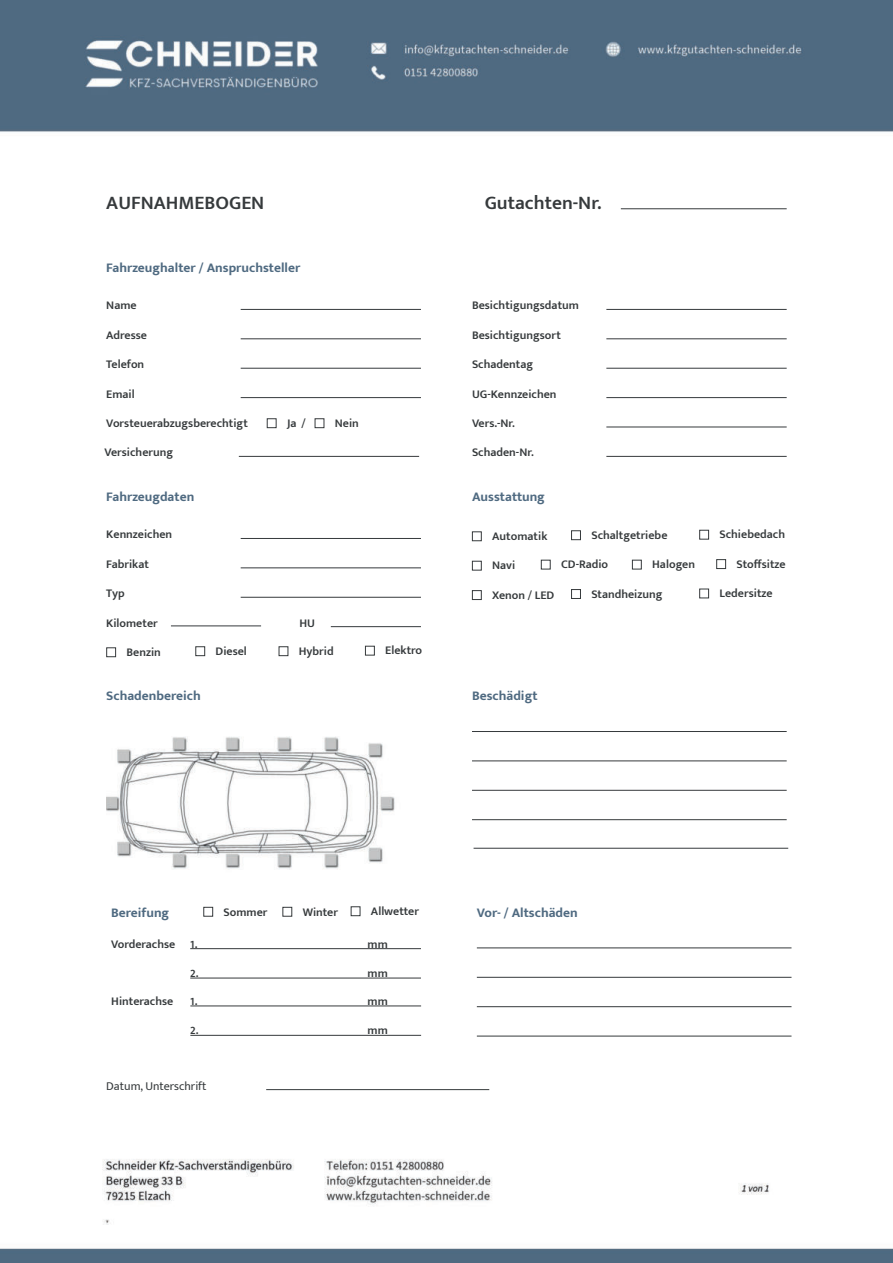
<style>
.page{position:relative;width:893px;height:1263px;background:#fff}
.page>*{position:absolute;margin:0;border:0;box-sizing:border-box;transform-origin:0 0}
.t1{font:600 19.5px "Mukta Mahee";color:#363a3c}
.t2{font:700 13.5px "Mukta Mahee";color:#4f6a81}
.t3{font:600 12px "Mukta Mahee";color:#363a3c}
.t4{font:12px "Mukta Mahee";color:#363a3c}
</style>
<div class="page">
<img style="left:0;top:0;width:893px;height:1263px">
<hr style="left:241px;top:309px;width:180px;height:1px;background:#363a3c">
<hr style="left:241px;top:338px;width:180px;height:1px;background:#363a3c">
<hr style="left:266px;top:1089px;width:223px;height:1px;background:#363a3c">
<hr style="left:621px;top:208px;width:166px;height:1px;background:#363a3c">
<hr style="left:241px;top:368px;width:180px;height:1px;background:#363a3c">
<hr style="left:241px;top:397px;width:180px;height:1px;background:#363a3c">
<div style="left:267px;top:418px;width:9px;height:10px;border:1px solid #363a3c"></div>
<div style="left:315px;top:418px;width:9px;height:10px;border:1px solid #363a3c"></div>
<hr style="left:606px;top:309px;width:181px;height:1px;background:#363a3c">
<hr style="left:606px;top:338px;width:181px;height:1px;background:#363a3c">
<hr style="left:606px;top:368px;width:181px;height:1px;background:#363a3c">
<hr style="left:606px;top:397px;width:181px;height:1px;background:#363a3c">
<hr style="left:239px;top:456px;width:180px;height:1px;background:#363a3c">
<hr style="left:606px;top:427px;width:181px;height:1px;background:#363a3c">
<hr style="left:606px;top:456px;width:181px;height:1px;background:#363a3c">
<hr style="left:241px;top:538px;width:180px;height:1px;background:#363a3c">
<hr style="left:241px;top:567px;width:180px;height:1px;background:#363a3c">
<hr style="left:241px;top:597px;width:180px;height:1px;background:#363a3c">
<hr style="left:171px;top:625px;width:90px;height:1px;background:#363a3c">
<hr style="left:331px;top:626px;width:90px;height:1px;background:#363a3c">
<div style="left:106px;top:647px;width:10px;height:10px;border:1px solid #363a3c"></div>
<div style="left:195px;top:646px;width:10px;height:10px;border:1px solid #363a3c"></div>
<div style="left:279px;top:646px;width:9px;height:10px;border:1px solid #363a3c"></div>
<div style="left:365px;top:646px;width:10px;height:9px;border:1px solid #363a3c"></div>
<div style="left:472px;top:561px;width:10px;height:9px;border:1px solid #363a3c"></div>
<div style="left:541px;top:560px;width:10px;height:9px;border:1px solid #363a3c"></div>
<div style="left:632px;top:560px;width:10px;height:9px;border:1px solid #363a3c"></div>
<div style="left:716px;top:559px;width:10px;height:10px;border:1px solid #363a3c"></div>
<div style="left:472px;top:531px;width:10px;height:10px;border:1px solid #363a3c"></div>
<div style="left:571px;top:530px;width:10px;height:10px;border:1px solid #363a3c"></div>
<div style="left:699px;top:530px;width:10px;height:9px;border:1px solid #363a3c"></div>
<div style="left:472px;top:590px;width:10px;height:10px;border:1px solid #363a3c"></div>
<div style="left:571px;top:589px;width:10px;height:10px;border:1px solid #363a3c"></div>
<div style="left:699px;top:589px;width:10px;height:9px;border:1px solid #363a3c"></div>
<img style="left:106px;top:731px;width:311px;height:147px">
<hr style="left:472px;top:731px;width:315px;height:1px;background:#363a3c">
<hr style="left:472px;top:760px;width:315px;height:1px;background:#363a3c">
<hr style="left:472px;top:790px;width:315px;height:1px;background:#363a3c">
<hr style="left:472px;top:819px;width:315px;height:1px;background:#363a3c">
<hr style="left:474px;top:848px;width:314px;height:1px;background:#363a3c">
<hr style="left:477px;top:947px;width:314px;height:1px;background:#363a3c">
<hr style="left:477px;top:977px;width:314px;height:1px;background:#363a3c">
<hr style="left:477px;top:1006px;width:314px;height:1px;background:#363a3c">
<hr style="left:477px;top:1036px;width:314px;height:1px;background:#363a3c">
<div style="left:203px;top:907px;width:10px;height:9px;border:1px solid #363a3c"></div>
<div style="left:282px;top:907px;width:10px;height:9px;border:1px solid #363a3c"></div>
<div style="left:351px;top:906px;width:9px;height:10px;border:1px solid #363a3c"></div>
<hr style="left:190px;top:948px;width:231px;height:1px;background:#363a3c">
<hr style="left:190px;top:978px;width:231px;height:1px;background:#363a3c">
<hr style="left:190px;top:1005px;width:231px;height:1px;background:#363a3c">
<hr style="left:190px;top:1035px;width:231px;height:1px;background:#363a3c">
<h1 class="t1" style="left:106px;top:195px;width:160px">AUFNAHMEBOGEN</h1>
<p class="t2" style="left:106px;top:262px;width:196px">Fahrzeughalter / Anspruchsteller</p>
<p class="t3" style="left:106px;top:301px;width:32px">Name</p>
<p class="t3" style="left:106px;top:330px;width:42px">Adresse</p>
<p class="t3" style="left:106px;top:360px;width:39px">Telefon</p>
<p class="t3" style="left:106px;top:389px;width:30px">Email</p>
<p class="t3" style="left:106px;top:418px;width:143px">Vorsteuerabzugsberechtigt</p>
<p class="t3" style="left:287px;top:418px;width:20px">Ja /</p>
<p class="t3" style="left:335px;top:418px;width:26px">Nein</p>
<p class="t3" style="left:104px;top:448px;width:70px">Versicherung</p>
<p class="t2" style="left:106px;top:491px;width:90px">Fahrzeugdaten</p>
<p class="t3" style="left:106px;top:530px;width:67px">Kennzeichen</p>
<p class="t3" style="left:106px;top:559px;width:44px">Fabrikat</p>
<p class="t3" style="left:106px;top:589px;width:20px">Typ</p>
<p class="t3" style="left:106px;top:618px;width:53px">Kilometer</p>
<p class="t3" style="left:300px;top:618px;width:17px">HU</p>
<p class="t3" style="left:126px;top:647px;width:36px">Benzin</p>
<p class="t3" style="left:216px;top:646px;width:33px">Diesel</p>
<p class="t3" style="left:299px;top:646px;width:36px">Hybrid</p>
<p class="t3" style="left:385px;top:646px;width:38px">Elektro</p>
<h1 class="t1" style="left:485px;top:195px;width:118px">Gutachten-Nr.</h1>
<p class="t3" style="left:472px;top:301px;width:108px">Besichtigungsdatum</p>
<p class="t3" style="left:472px;top:330px;width:91px">Besichtigungsort</p>
<p class="t3" style="left:472px;top:360px;width:63px">Schadentag</p>
<p class="t3" style="left:472px;top:389px;width:86px">UG-Kennzeichen</p>
<p class="t3" style="left:472px;top:418px;width:45px">Vers.-Nr.</p>
<p class="t3" style="left:472px;top:448px;width:63px">Schaden-Nr.</p>
<p class="t2" style="left:472px;top:491px;width:74px">Ausstattung</p>
<p class="t3" style="left:492px;top:531px;width:57px">Automatik</p>
<p class="t3" style="left:591px;top:530px;width:78px">Schaltgetriebe</p>
<p class="t3" style="left:719px;top:530px;width:67px">Schiebedach</p>
<p class="t3" style="left:492px;top:561px;width:25px">Navi</p>
<p class="t3" style="left:561px;top:560px;width:49px">CD-Radio</p>
<p class="t3" style="left:652px;top:560px;width:44px">Halogen</p>
<p class="t3" style="left:736px;top:557px;width:51px">Stoffsitze</p>
<p class="t3" style="left:492px;top:590px;width:64px">Xenon / LED</p>
<p class="t3" style="left:591px;top:589px;width:73px">Standheizung</p>
<p class="t3" style="left:719px;top:589px;width:55px">Ledersitze</p>
<p class="t2" style="left:106px;top:691px;width:96px">Schadenbereich</p>
<p class="t2" style="left:472px;top:691px;width:67px">Beschädigt</p>
<p class="t3" style="left:224px;top:907px;width:45px">Sommer</p>
<p class="t3" style="left:303px;top:907px;width:37px">Winter</p>
<p class="t3" style="left:371px;top:906px;width:50px">Allwetter</p>
<p class="t2" style="left:111px;top:907px;width:60px">Bereifung</p>
<p class="t2" style="left:477px;top:907px;width:102px">Vor- / Altschäden</p>
<p class="t3" style="left:111px;top:939px;width:66px">Vorderachse</p>
<p class="t3" style="left:111px;top:996px;width:64px">Hinterachse</p>
<p class="t3" style="left:190px;top:939px;width:9px">1.</p>
<p class="t3" style="left:190px;top:968px;width:10px">2.</p>
<p class="t3" style="left:368px;top:968px;width:22px">mm</p>
<p class="t3" style="left:368px;top:939px;width:22px">mm</p>
<p class="t3" style="left:190px;top:996px;width:9px">1.</p>
<p class="t3" style="left:190px;top:1025px;width:10px">2.</p>
<p class="t3" style="left:368px;top:1025px;width:22px">mm</p>
<p class="t3" style="left:368px;top:996px;width:22px">mm</p>
<p class="t4" style="left:106px;top:1081px;width:102px">Datum, Unterschrift</p>
</div>
